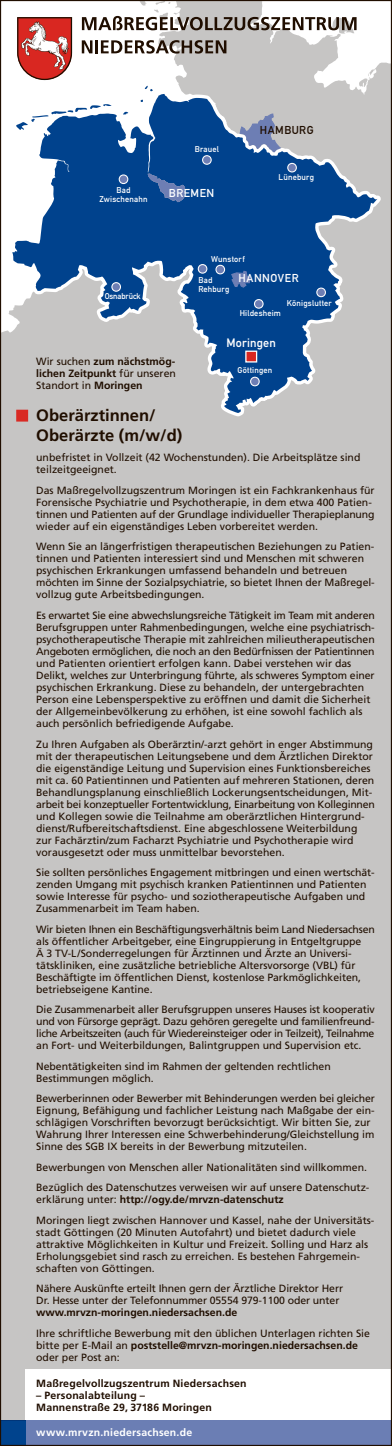
<style>
.page{position:relative;width:392px;height:1446px;background:#fff}
.page>*{position:absolute;margin:0;border:0;box-sizing:border-box;transform-origin:0 0}
.t1{font:700 16.5px/19.5px "Frutiger LT Std";color:#200e00}
.t2{font:12px "DIN Mittelschrift Std";letter-spacing:.015em;color:#fff}
.t3{font:11.25px "DIN Mittelschrift Std";letter-spacing:.045em;color:#fff}
.t4{font:11.25px "DIN Mittelschrift Std";letter-spacing:.05em;color:#200e00}
.t5{font:10.5px/12px "Frutiger LT Std";color:#200e00}
.t6{font:700 10.5px/12px "Frutiger LT Std";letter-spacing:.015em;color:#200e00}
.t7{font:700 10.5px "Frutiger LT Std";letter-spacing:.02em;color:#fff}
.t8{font:8.25px/9px "DIN Mittelschrift Std";letter-spacing:.025em;color:#fff}
.t9{font:8.25px "DIN Mittelschrift Std";letter-spacing:-.01em;color:#fff}
.s1{font-weight:400}
.s2{color:#d92a23}
.s3{font-weight:700}
</style>
<div class="page">
<svg style="left:7px;top:2px;width:382px;height:423px"></svg>
<svg style="left:12px;top:86px;width:365px;height:327px;background:#6e8eb1"></svg>
<svg style="left:111px;top:282px;width:10px;height:10px"></svg>
<svg style="left:253px;top:298px;width:11px;height:11px"></svg>
<svg style="left:249px;top:376px;width:11px;height:11px"></svg>
<svg style="left:118px;top:174px;width:11px;height:11px"></svg>
<svg style="left:286px;top:162px;width:11px;height:11px"></svg>
<svg style="left:197px;top:263px;width:11px;height:11px"></svg>
<svg style="left:315px;top:287px;width:11px;height:11px"></svg>
<svg style="left:201px;top:155px;width:11px;height:10px"></svg>
<div style="left:245px;top:351px;width:12px;height:11px;background:#d92721;border:1px solid #fff"></div>
<svg style="left:82px;top:16px;width:274px;height:14px"></svg>
<svg style="left:82px;top:40px;width:144px;height:14px"></svg>
<svg style="left:17px;top:17px;width:55px;height:63px"></svg>
<svg style="left:238px;top:113px;width:44px;height:39px;background:#93a0be"></svg>
<svg style="left:147px;top:173px;width:38px;height:29px"></svg>
<svg style="left:214px;top:264px;width:36px;height:24px"></svg>
<div style="left:0;top:425px;width:391px;height:995px;background:#c6c5c4"></div>
<div style="left:26px;top:1369px;width:365px;height:51px;background:#fff"></div>
<div style="left:2px;top:1420px;width:387px;height:24px;background:#6b7eb4"></div>
<p class="t8" style="left:194px;top:144px;width:26px">Brauel</p>
<p class="t8" style="left:99px;top:186px;width:50px;text-align:center">Bad<br>Zwischenahn</p>
<p class="t3" style="left:169px;top:186px;width:47px">BREMEN</p>
<p class="t4" style="left:259px;top:123px;width:55px">HAMBURG</p>
<p class="t8" style="left:278px;top:173px;width:37px">Lüneburg</p>
<p class="t9" style="left:104px;top:292px;width:38px">Osnabrück</p>
<p class="t8" style="left:211px;top:254px;width:35px">Wunstorf</p>
<p class="t8" style="left:198px;top:276px;width:33px">Bad<br>Rehburg</p>
<p class="t3" style="left:238px;top:272px;width:61px">HANNOVER</p>
<p class="t8" style="left:286px;top:298px;width:46px">Königslutter</p>
<p class="t8" style="left:239px;top:309px;width:43px">Hildesheim</p>
<p class="t2" style="left:226px;top:336px;width:51px">Moringen</p>
<p class="t6" style="left:36px;top:355px;width:141px;text-align:justify"><span class="s1">Wir suchen</span> zum nächstmög&shy;lichen Zeitpunkt <span class="s1">für unseren Standort in</span> Moringen</p>
<h1 class="t1" style="left:36px;top:406px;width:147px;text-indent:-19px"><span class="s2">■</span> Oberärztinnen/<br>Oberärzte (m/w/d)</h1>
<p class="t5" style="left:36px;top:452px;width:325px">unbefristet in Vollzeit (42 Wochenstunden). Die Arbeitsplätze sind teilzeitgeeignet.</p>
<p class="t5" style="left:36px;top:484px;width:339px">Das Maßregelvollzugszentrum Moringen ist ein Fachkrankenhaus für Forensische Psychiatrie und Psychotherapie, in dem etwa 400 Patien&shy;tinnen und Patienten auf der Grundlage individueller Therapieplanung wieder auf ein eigenständiges Leben vorbereitet werden.</p>
<p class="t5" style="left:36px;top:541px;width:339px">Wenn Sie an längerfristigen therapeutischen Beziehungen zu Patien&shy;tinnen und Patienten interessiert sind und Menschen mit schweren psychischen Erkrankungen umfassend behandeln und betreuen möchten im Sinne der Sozialpsychiatrie, so bietet Ihnen der Maßregel&shy;vollzug gute Arbeitsbedingungen.</p>
<p class="t5" style="left:36px;top:609px;width:339px">Es erwartet Sie eine abwechslungsreiche Tätigkeit im Team mit anderen Berufsgruppen unter Rahmenbedingungen, welche eine psychiatrisch&shy;psychotherapeutische Therapie mit zahlreichen milieutherapeutischen Angeboten ermöglichen, die noch an den Bedürfnissen der Patientinnen und Patienten orientiert erfolgen kann. Dabei verstehen wir das Delikt, welches zur Unterbringung führte, als schweres Symptom einer psychischen Erkrankung. Diese zu behandeln, der untergebrachten Person eine Lebensperspektive zu eröffnen und damit die Sicherheit der Allgemeinbevölkerung zu erhöhen, ist eine sowohl fachlich als auch persönlich befriedigende Aufgabe.</p>
<p class="t5" style="left:36px;top:738px;width:339px">Zu Ihren Aufgaben als Oberärztin/-arzt gehört in enger Abstimmung mit der therapeutischen Leitungsebene und dem Ärztlichen Direktor die eigenständige Leitung und Supervision eines Funktionsbereiches mit ca. 60 Patientinnen und Patienten auf mehreren Stationen, deren Behandlungsplanung einschließlich Lockerungsentscheidungen, Mit&shy;arbeit bei konzeptueller Fortentwicklung, Einarbeitung von Kolleginnen und Kollegen sowie die Teilnahme am oberärztlichen Hintergrund&shy;dienst/Rufbereitschaftsdienst. Eine abgeschlossene Weiterbildung zur Fachärztin/zum Facharzt Psychiatrie und Psychotherapie wird vorausgesetzt oder muss unmittelbar bevorstehen.</p>
<p class="t5" style="left:36px;top:866px;width:339px">Sie sollten persönliches Engagement mitbringen und einen wertschät&shy;zenden Umgang mit psychisch kranken Patientinnen und Patienten sowie Interesse für psycho- und soziotherapeutische Aufgaben und Zusammenarbeit im Team haben.</p>
<p class="t5" style="left:36px;top:923px;width:339px">Wir bieten Ihnen ein Beschäftigungsverhältnis beim Land Niedersachsen als öffentlicher Arbeitgeber, eine Eingruppierung in Entgeltgruppe<br>Ä 3 TV-L/Sonderregelungen für Ärztinnen und Ärzte an Universi&shy;tätskliniken, eine zusätzliche betriebliche Altersvorsorge (VBL) für Beschäftigte im öffentlichen Dienst, kostenlose Parkmöglichkeiten, betriebseigene Kantine.</p>
<p class="t5" style="left:36px;top:1003px;width:339px;text-align:justify">Die Zusammenarbeit aller Berufsgruppen unseres Hauses ist kooperativ und von Fürsorge geprägt. Dazu gehören geregelte und familienfreund&shy;liche Arbeitszeiten (auch für Wiedereinsteiger oder in Teilzeit), Teilnahme an Fort- und Weiterbildungen, Balintgruppen und Supervision etc.</p>
<p class="t5" style="left:36px;top:1060px;width:296px">Nebentätigkeiten sind im Rahmen der geltenden rechtlichen<br>Bestimmungen möglich.</p>
<p class="t5" style="left:36px;top:1092px;width:339px">Bewerberinnen oder Bewerber mit Behinderungen werden bei gleicher Eignung, Befähigung und fachlicher Leistung nach Maßgabe der ein&shy;schlägigen Vorschriften bevorzugt berücksichtigt. Wir bitten Sie, zur Wahrung Ihrer Interessen eine Schwerbehinderung/Gleichstellung im Sinne des SGB IX bereits in der Bewerbung mitzuteilen.</p>
<p class="t5" style="left:36px;top:1157px;width:334px;line-height:20.5px">Bewerbungen von Menschen aller Nationalitäten sind willkommen.<br>Bezüglich des Datenschutzes verweisen wir auf unsere Datenschutz-</p>
<p class="t5" style="left:36px;top:1189px;width:339px;line-height:20.5px">erklärung unter: <span class="s3">http://ogy.de/mrvzn-datenschutz<br></span>Moringen liegt zwischen Hannover und Kassel, nahe der Universitäts-</p>
<p class="t5" style="left:36px;top:1226px;width:333px">stadt Göttingen (20 Minuten Autofahrt) und bietet dadurch viele attraktive Möglichkeiten in Kultur und Freizeit. Solling und Harz als Erholungsgebiet sind rasch zu erreichen. Es bestehen Fahrgemein&shy;schaften von Göttingen.</p>
<p class="t5" style="left:36px;top:1282px;width:308px">Nähere Auskünfte erteilt Ihnen gern der Ärztliche Direktor Herr<br>Dr. Hesse unter der Telefonnummer 05554 979-1100 oder unter</p>
<p class="t6" style="left:36px;top:1306px;width:202px">www.mrvzn-moringen.niedersachsen.de</p>
<p class="t5" style="left:36px;top:1327px;width:335px">Ihre schriftliche Bewerbung mit den üblichen Unterlagen richten Sie bitte per E-Mail an <span class="s3">poststelle@mrvzn-moringen. niedersachsen.de </span>oder per Post an:</p>
<p class="t8" style="left:237px;top:366px;width:36px">Göttingen</p>
<p class="t6" style="left:36px;top:1377px;width:212px">Maßregelvollzugszentrum Niedersachsen</p>
<p class="t6" style="left:36px;top:1389px;width:177px">– Personalabteilung –<br>Mannenstraße 29, 37186 Moringen</p>
<p class="t7" style="left:36px;top:1426px;width:157px">www.mrvzn.niedersachsen.de</p>
</div>
